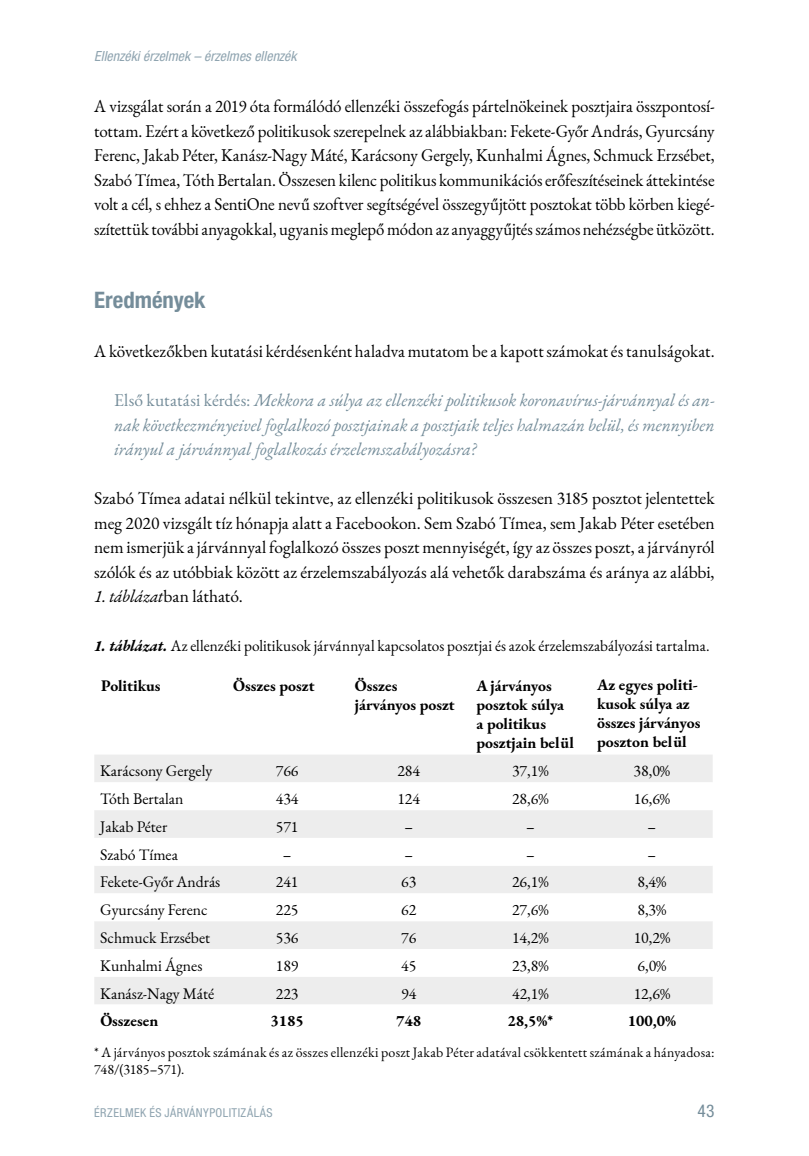
<style>
.page{position:relative;width:809px;height:1156px;background:#fff}
.page>*{position:absolute;margin:0;border:0;box-sizing:border-box;transform-origin:0 0}
.t1{font:700 condensed 22.75px "Helvetica Neue LT Pro";color:#758d9a}
.t2{font:17.5px/24.5px "EB Garamond";color:#000;text-align:justify}
.t3{font:italic 17.5px/24.5px "EB Garamond";letter-spacing:-.005em;color:#758d9a;text-align:justify}
.t4{font:condensed 17.5px "Helvetica Neue LT Pro";color:#758d9a}
.t5{font:15.75px "EB Garamond";color:#000}
.t6{font:700 15.75px/18.9px "EB Garamond";color:#000}
.t7{font:14px/16.8px "EB Garamond";letter-spacing:.015em;color:#000}
.t8{font:italic condensed 14px "Helvetica Neue LT Pro";color:#8fa4b0}
.t9{font:condensed 12.25px "Helvetica Neue LT Pro";letter-spacing:.035em;color:#8fa4b0}
.s1{font-style:normal}
.s2{font-style:italic}
.s3{font-weight:700;font-style:italic}
</style>
<div class="page">
<div style="left:94px;top:755px;width:618px;height:27px;background:#ededed"></div>
<svg style="left:94px;top:810px;width:618px;height:194px;fill:#ededed"></svg>
<p class="t8" style="left:94px;top:48px;width:204px">Ellenzéki érzelmek – érzelmes ellenzék</p>
<p class="t2" style="left:94px;top:94px;width:622px">A vizsgálat során a 2019 óta formálódó ellenzéki összefogás pártelnökeinek posztjaira összpontosí&shy;tottam. Ezért a következő politikusok szerepelnek az alábbiakban: Fekete-Győr András, Gyurcsány Ferenc, Jakab Péter, Kanász-Nagy Máté, Karácsony Gergely, Kunhalmi Ágnes, Schmuck Erzsébet, Szabó Tímea, Tóth Bertalan. Összesen kilenc politikus kommunikációs erőfeszítéseinek áttekintése volt a cél, s ehhez a SentiOne nevű szoftver segítségével összegyűjtött posztokat több körben kiegé&shy;szítettük további anyagokkal, ugyanis meglepő módon az anyaggyűjtés számos nehézségbe ütközött.</p>
<h1 class="t1" style="left:94px;top:286px;width:113px">Eredmények</h1>
<p class="t2" style="left:94px;top:339px;width:622px">A következőkben kutatási kérdésenként haladva mutatom be a kapott számokat és tanulságokat.</p>
<p class="t3" style="left:114px;top:388px;width:602px"><span class="s1">Első kutatási kérdés:</span> Mekkora a súlya az ellenzéki politikusok koronavírus-járvánnyal és an&shy;nak következményeivel foglalkozó posztjainak a posztjaik teljes halmazán belül, és mennyiben irányul a járvánnyal foglalkozás érzelemszabályozásra?</p>
<p class="t2" style="left:94px;top:486px;width:622px">Szabó Tímea adatai nélkül tekintve, az ellenzéki politikusok összesen 3185 posztot jelentettek meg 2020 vizsgált tíz hónapja alatt a Facebookon. Sem Szabó Tímea, sem Jakab Péter esetében nem ismerjük a járvánnyal foglalkozó összes poszt mennyiségét, így az összes poszt, a járványról szólók és az utóbbiak között az érzelemszabályozás alá vehetők darabszáma és aránya az alábbi,</p>
<p class="t2" style="left:94px;top:584px;width:150px"><span class="s2">1. táblázat</span>ban látható.</p>
<p class="t5" style="left:94px;top:635px;width:616px"><span class="s3">1. táblázat.</span> Az ellenzéki politikusok járvánnyal kapcsolatos posztjai és azok érzelemszabályozási tartalma.</p>
<p class="t6" style="left:101px;top:676px;width:61px">Politikus</p>
<p class="t6" style="left:233px;top:676px;width:83px">Összes poszt</p>
<p class="t6" style="left:355px;top:676px;width:101px">Összes járványos poszt</p>
<p class="t6" style="left:476px;top:676px;width:99px">A járványos posztok súlya a politikus posztjain belül</p>
<p class="t6" style="left:597px;top:675px;width:105px">Az egyes politi&shy;kusok súlya az összes járványos poszton belül</p>
<p class="t5" style="left:100px;top:761px;width:114px">Karácsony Gergely</p>
<p class="t5" style="left:276px;top:761px;width:24px">766</p>
<p class="t5" style="left:397px;top:761px;width:24px">284</p>
<p class="t5" style="left:512px;top:761px;width:38px">37,1%</p>
<p class="t5" style="left:633px;top:761px;width:38px">38,0%</p>
<p class="t5" style="left:100px;top:789px;width:85px">Tóth Bertalan</p>
<p class="t5" style="left:276px;top:789px;width:24px">434</p>
<p class="t5" style="left:397px;top:789px;width:24px">124</p>
<p class="t5" style="left:512px;top:789px;width:38px">28,6%</p>
<p class="t5" style="left:633px;top:789px;width:38px">16,6%</p>
<p class="t5" style="left:100px;top:816px;width:68px">Jakab Péter</p>
<p class="t5" style="left:276px;top:816px;width:24px">571</p>
<p class="t5" style="left:404px;top:816px;width:10px">–</p>
<p class="t5" style="left:526px;top:816px;width:10px">–</p>
<p class="t5" style="left:647px;top:816px;width:10px">–</p>
<p class="t5" style="left:100px;top:844px;width:79px">Szabó Tímea</p>
<p class="t5" style="left:283px;top:844px;width:10px">–</p>
<p class="t5" style="left:404px;top:844px;width:10px">–</p>
<p class="t5" style="left:526px;top:844px;width:10px">–</p>
<p class="t5" style="left:647px;top:844px;width:10px">–</p>
<p class="t5" style="left:100px;top:872px;width:122px">Fekete-Győr András</p>
<p class="t5" style="left:276px;top:872px;width:24px">241</p>
<p class="t5" style="left:401px;top:872px;width:17px">63</p>
<p class="t5" style="left:512px;top:872px;width:38px">26,1%</p>
<p class="t5" style="left:637px;top:872px;width:30px">8,4%</p>
<p class="t5" style="left:100px;top:900px;width:109px">Gyurcsány Ferenc</p>
<p class="t5" style="left:276px;top:900px;width:24px">225</p>
<p class="t5" style="left:401px;top:900px;width:17px">62</p>
<p class="t5" style="left:512px;top:900px;width:38px">27,6%</p>
<p class="t5" style="left:637px;top:900px;width:30px">8,3%</p>
<p class="t5" style="left:100px;top:927px;width:111px">Schmuck Erzsébet</p>
<p class="t5" style="left:276px;top:927px;width:24px">536</p>
<p class="t5" style="left:401px;top:927px;width:17px">76</p>
<p class="t5" style="left:512px;top:927px;width:38px">14,2%</p>
<p class="t5" style="left:633px;top:927px;width:38px">10,2%</p>
<p class="t5" style="left:100px;top:955px;width:104px">Kunhalmi Ágnes</p>
<p class="t5" style="left:276px;top:955px;width:24px">189</p>
<p class="t5" style="left:401px;top:955px;width:17px">45</p>
<p class="t5" style="left:512px;top:955px;width:38px">23,8%</p>
<p class="t5" style="left:637px;top:955px;width:30px">6,0%</p>
<p class="t5" style="left:100px;top:983px;width:115px">Kanász-Nagy Máté</p>
<p class="t5" style="left:276px;top:983px;width:24px">223</p>
<p class="t5" style="left:401px;top:983px;width:17px">94</p>
<p class="t5" style="left:512px;top:983px;width:38px">42,1%</p>
<p class="t5" style="left:633px;top:983px;width:38px">12,6%</p>
<p class="t6" style="left:100px;top:1012px;width:59px">Összesen</p>
<p class="t6" style="left:270px;top:1012px;width:35px">3185</p>
<p class="t6" style="left:396px;top:1012px;width:26px">748</p>
<p class="t6" style="left:507px;top:1012px;width:47px">28,5%*</p>
<p class="t6" style="left:628px;top:1012px;width:50px">100,0%</p>
<p class="t7" style="left:94px;top:1044px;width:622px">* A járványos posztok számának és az összes ellenzéki poszt Jakab Péter adatával csökkentett számának a hányadosa:<br>748/(3185–571).</p>
<p class="t9" style="left:94px;top:1105px;width:180px">ÉRZELMEK ÉS JÁRVÁNYPOLITIZÁLÁS</p>
<p class="t4" style="left:697px;top:1100px;width:19px">43</p>
</div>
